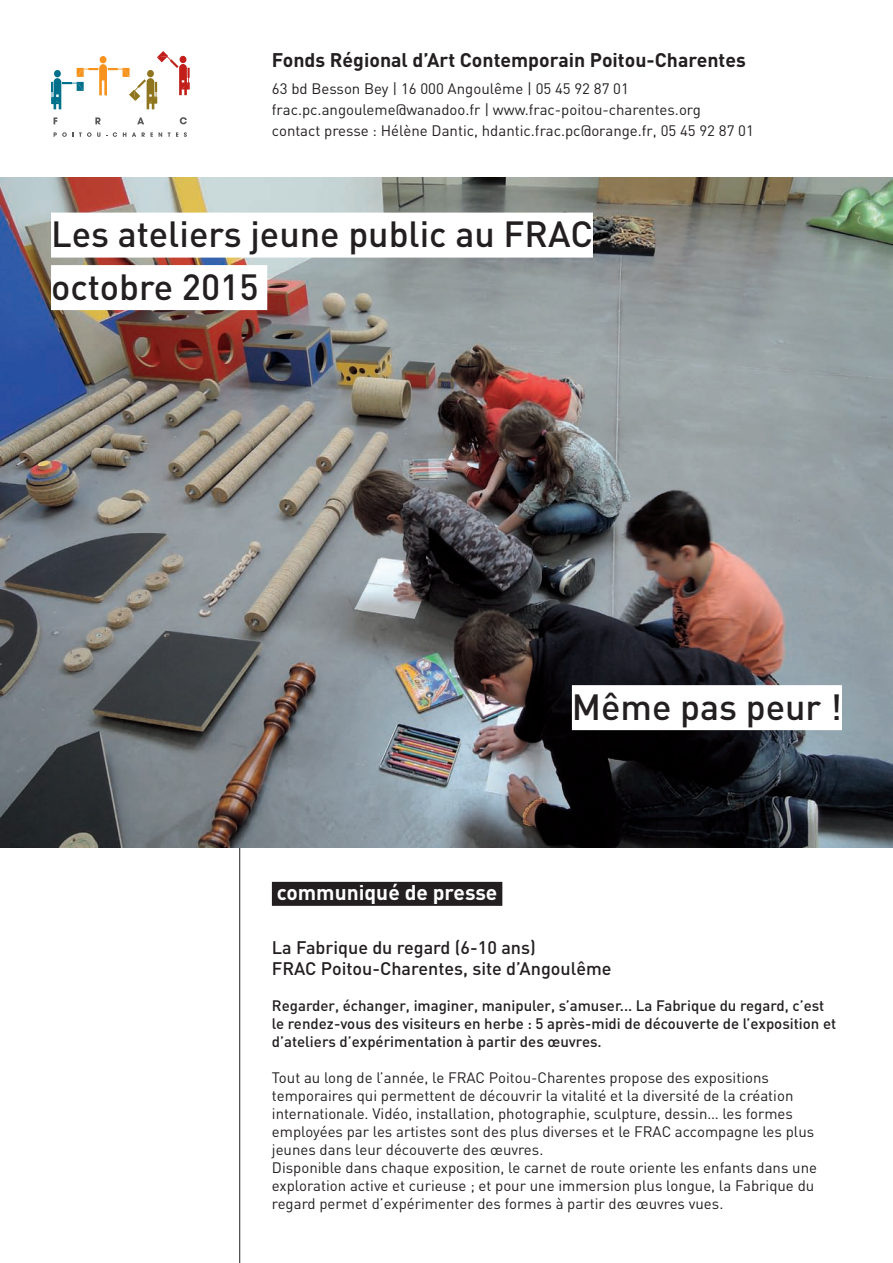
<style>
.page{position:relative;width:893px;height:1263px;background:#fff}
.page>*{position:absolute;margin:0;border:0;box-sizing:border-box;transform-origin:0 0}
.t1{font:500 36px/52.5px "DIN";color:#231f20}
.t2{font:700 21px "DIN";color:#fff}
.t3{font:700 19.5px "DIN";color:#231f20}
.t4{font:500 18px/21.6px "DIN";color:#231f20}
.t5{font:15px/18px "DIN";color:#231f20}
.t6{font:500 15px/18px "DIN";color:#231f20}
</style>
<div class="page">
<svg style="left:54px;top:117px;width:3px;height:7px"></svg>
<svg style="left:95px;top:117px;width:6px;height:7px"></svg>
<svg style="left:137px;top:117px;width:7px;height:7px"></svg>
<svg style="left:180px;top:117px;width:7px;height:7px"></svg>
<svg style="left:51px;top:51px;width:139px;height:58px"></svg>
<svg style="left:54px;top:132px;width:19px;height:5px"></svg>
<svg style="left:79px;top:132px;width:21px;height:5px"></svg>
<svg style="left:113px;top:132px;width:4px;height:5px"></svg>
<svg style="left:132px;top:132px;width:4px;height:5px"></svg>
<svg style="left:142px;top:132px;width:11px;height:5px"></svg>
<svg style="left:159px;top:132px;width:3px;height:5px"></svg>
<svg style="left:184px;top:132px;width:3px;height:5px"></svg>
<hr style="left:239px;top:179px;width:1px;height:1084px;background:#231f20">
<div style="left:272px;top:882px;width:230px;height:24px;background:#231f20"></div>
<img style="left:0;top:178px;width:893px;height:669px">
<div style="left:51px;top:213px;width:542px;height:45px;background:#fff"></div>
<div style="left:51px;top:265px;width:216px;height:45px;background:#fff"></div>
<div style="left:572px;top:685px;width:270px;height:45px;background:#fff"></div>
<h3 class="t3" style="left:272px;top:47px;width:475px">Fonds Régional d’Art Contemporain Poitou-Charentes</h3>
<p class="t5" style="left:272px;top:78px;width:483px;line-height:21px">63 bd Besson Bey | 16 000 Angoulême | 05 45 92 87 01 frac.pc.angouleme@wanadoo.fr | www.frac-poitou-charentes.org<br>contact presse : Hélène Dantic, hdantic.frac.pc@orange.fr, 05 45 92 87 01</p>
<h1 class="t1" style="left:51px;top:207px;width:543px">Les ateliers jeune public au FRAC octobre 2015</h1>
<h1 class="t1" style="left:572px;top:679px;width:272px">Même pas peur !</h1>
<h2 class="t2" style="left:277px;top:878px;width:222px">communiqué de presse</h2>
<p class="t4" style="left:272px;top:936px;width:341px">La Fabrique du regard (6-10 ans)<br>FRAC Poitou-Charentes, site d’Angoulême</p>
<p class="t6" style="left:272px;top:996px;width:566px">Regarder, échanger, imaginer, manipuler, s’amuser... La Fabrique du regard, c’est le rendez-vous des visiteurs en herbe : 5 après-midi de découverte de l’exposition et d’ateliers d’expérimentation à partir des œuvres.</p>
<p class="t5" style="left:272px;top:1069px;width:547px">Tout au long de l’année, le FRAC Poitou-Charentes propose des expositions temporaires qui permettent de découvrir la vitalité et la diversité de la création internationale. Vidéo, installation, photographie, sculpture, dessin… les formes employées par les artistes sont des plus diverses et le FRAC accompagne les plus jeunes dans leur découverte des œuvres.<br>Disponible dans chaque exposition, le carnet de route oriente les enfants dans une exploration active et curieuse ; et pour une immersion plus longue, la Fabrique du regard permet d’expérimenter des formes à partir des œuvres vues.</p>
</div>
